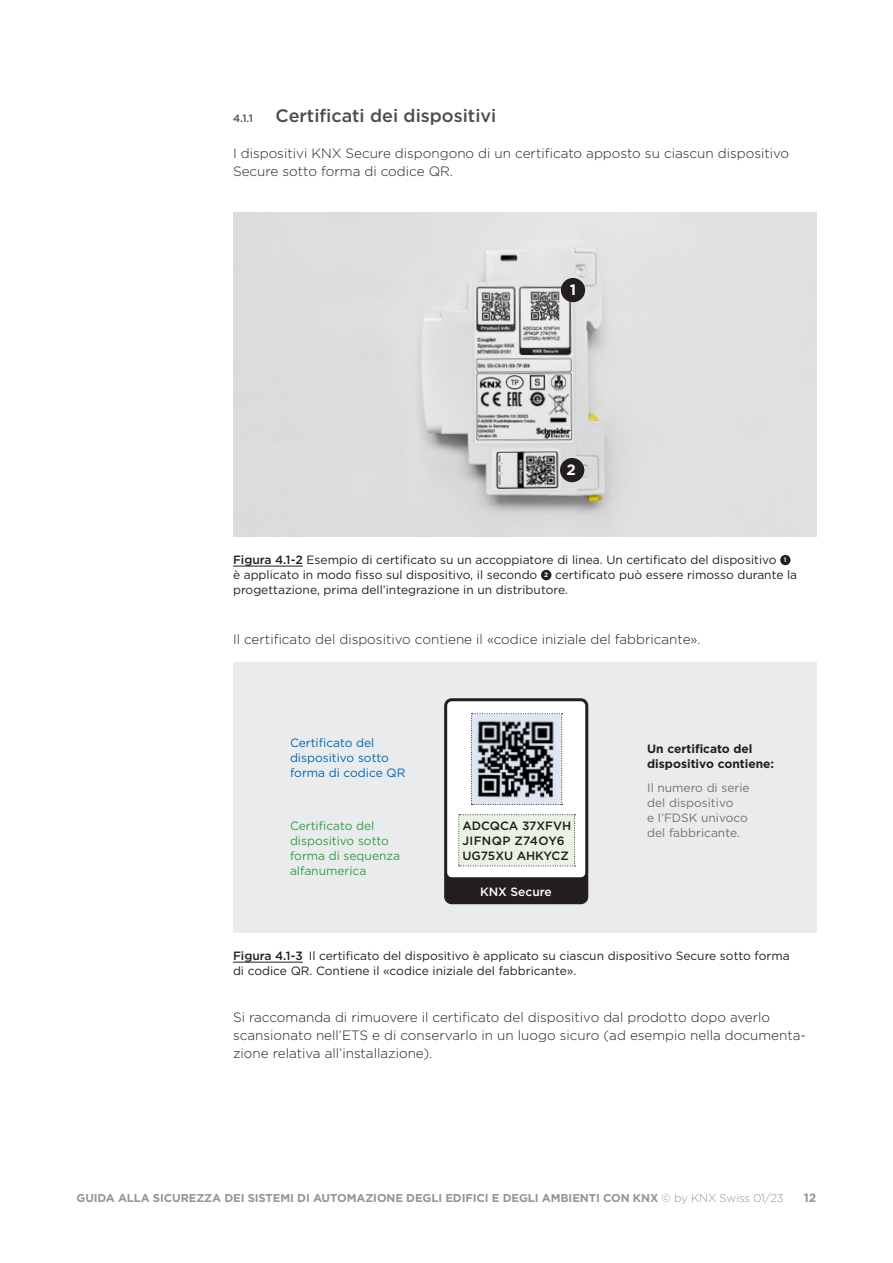
<style>
.page{position:relative;width:893px;height:1263px;background:#fff}
.page>*{position:absolute;margin:0;border:0;box-sizing:border-box;transform-origin:0 0}
.t1{font:500 18px "Gotham";color:#4b4c4d}
.t2{font:700 15px "Gotham";color:#fff}
.t3{font:300 13.5px/18px "Gotham";color:#231f20}
.t4{font:12px/15px "Gotham";color:#231f20}
.t5{font:12px/15px "Gotham";color:#717275}
.t6{font:12px/15px "Gotham";color:#2da343}
.t7{font:12px/15px "Gotham";color:#0168b3}
.t8{font:500 12px/15px "Gotham";color:#231f20}
.t9{font:700 12px/15px "Gotham";color:#231f20}
.t10{font:500 12px "Gotham";color:#fff}
.t11{font:700 12px "Gotham";color:#90979d}
.t12{font:700 11.4px "Gotham";letter-spacing:-.01em;color:#90979d}
.s1{font-size:10.5px}
.s2{font-weight:500}
.s3{font-weight:700;font-size:6.3px;color:#fff}
.s4{font-weight:700;font-size:6.45px;color:#fff}
.s5{font-weight:300}
</style>
<div class="page">
<img style="left:233px;top:212px;width:583px;height:324px">
<hr style="left:233px;top:566px;width:70px;height:1px;background:#231f20">
<div style="left:780px;top:555px;width:10px;height:10px;background:#231f20;border-radius:50%"></div>
<div style="left:541px;top:570px;width:10px;height:10px;background:#231f20;border-radius:50%"></div>
<div style="left:561px;top:278px;width:24px;height:24px;background:#231f20;border-radius:50%"></div>
<div style="left:560px;top:458px;width:24px;height:24px;background:#231f20;border-radius:50%"></div>
<hr style="left:233px;top:962px;width:70px;height:1px;background:#231f20">
<div style="left:233px;top:662px;width:583px;height:270px;background:#eaebec"></div>
<div style="left:446px;top:870px;width:141px;height:33px;background:#231f20;border-radius:6px"></div>
<div style="left:444px;top:868px;width:144px;height:36px;border:3px solid #231f20;border-radius:6px"></div>
<div style="left:446px;top:700px;width:141px;height:179px;background:#fff;border-radius:6px"></div>
<div style="left:444px;top:698px;width:144px;height:182px;border:3px solid #231f20;border-radius:6px"></div>
<svg style="left:471px;top:713px;width:92px;height:92px;background:#82868d"></svg>
<div style="left:458px;top:814px;width:117px;height:52px;background:#e8f2e5"></div>
<h1 class="t1" style="left:233px;top:104px;width:265px"><span class="s1">4.1.1</span> Certificati dei dispositivi</h1>
<p class="t3" style="left:233px;top:144px;width:558px">I dispositivi KNX Secure dispongono di un certificato apposto su ciascun dispositivo<br>Secure sotto forma di codice QR.</p>
<p class="t2" style="left:570px;top:280px;width:8px">1</p>
<p class="t2" style="left:567px;top:460px;width:11px">2</p>
<p class="t4" style="left:233px;top:552px;width:566px"><span class="s2">Figura 4.1-2</span> Esempio di certificato su un accoppiatore di linea. Un certificato del dispositivo <span class="s3">1<br></span>è applicato in modo fisso sul dispositivo, il secondo <span class="s4">2</span> certificato può essere rimosso durante la progettazione, prima dell’integrazione in un distributore.</p>
<p class="t3" style="left:233px;top:630px;width:469px">Il certificato del dispositivo contiene il «codice iniziale del fabbricante».</p>
<p class="t7" style="left:290px;top:735px;width:117px">Certificato del dispositivo sotto forma di codice QR</p>
<p class="t6" style="left:290px;top:818px;width:112px">Certificato del dispositivo sotto forma di sequenza alfanumerica</p>
<p class="t8" style="left:462px;top:818px;width:110px">ADCQCA 37XFVH<br>JIFNQP Z74OY6<br>UG75XU AHKYCZ</p>
<p class="t10" style="left:480px;top:884px;width:73px">KNX Secure</p>
<p class="t9" style="left:647px;top:741px;width:128px">Un certificato del dispositivo contiene:</p>
<p class="t5" style="left:647px;top:780px;width:104px">Il numero di serie del dispositivo<br>e l’FDSK univoco del fabbricante.</p>
<p class="t4" style="left:233px;top:948px;width:558px"><span class="s2">Figura 4.1-3</span> Il certificato del dispositivo è applicato su ciascun dispositivo Secure sotto forma di codice QR. Contiene il «codice iniziale del fabbricante».</p>
<p class="t3" style="left:233px;top:1008px;width:574px">Si raccomanda di rimuovere il certificato del dispositivo dal prodotto dopo averlo scansionato nell’ETS e di conservarlo in un luogo sicuro (ad esempio nella documenta&shy;zione relativa all’installazione).</p>
<p class="t12" style="left:77px;top:1191px;width:709px">GUIDA ALLA SICUREZZA DEI SISTEMI DI AUTOMAZIONE DEGLI EDIFICI E DEGLI AMBIENTI CON KNX <span class="s5">© by KNX Swiss 01/23</span></p>
<p class="t11" style="left:804px;top:1190px;width:14px">12</p>
</div>
